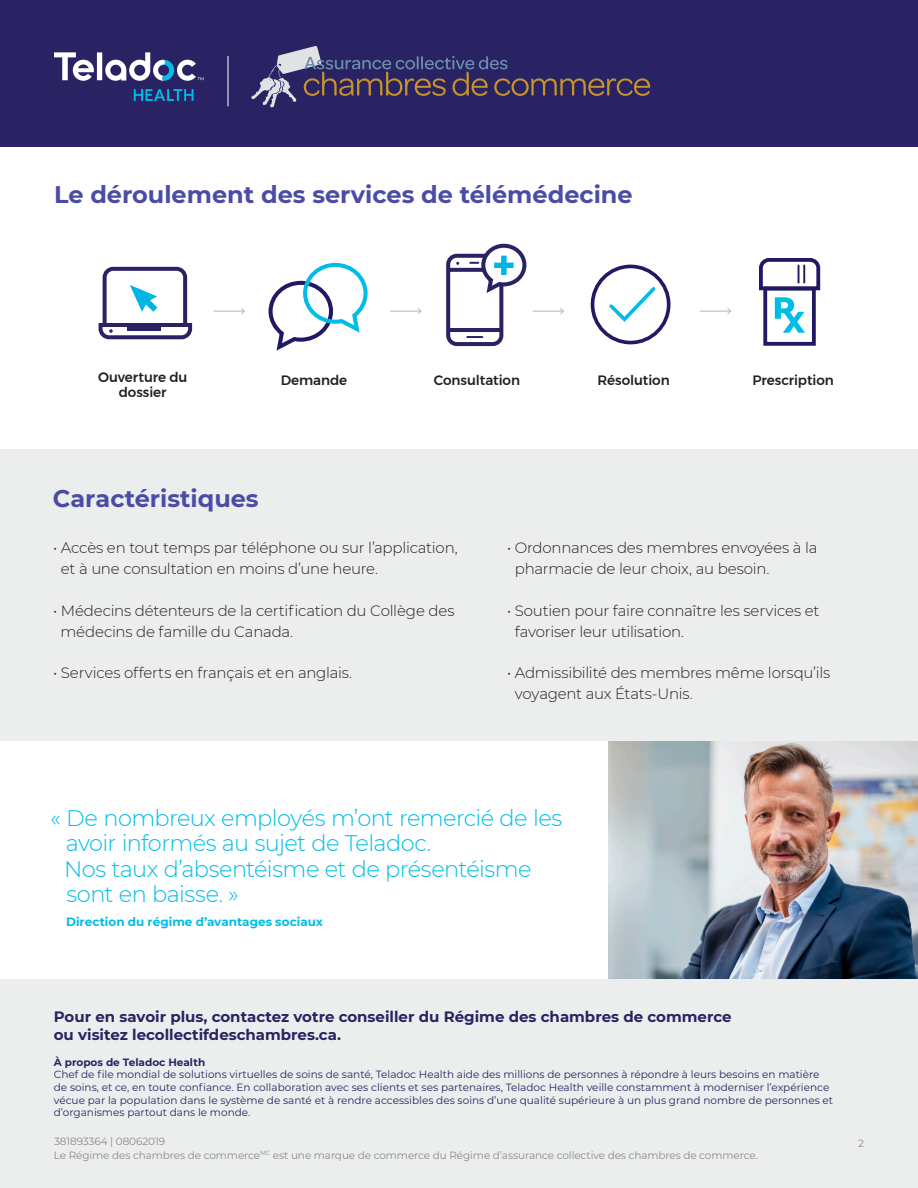
<style>
.page{position:relative;width:918px;height:1188px;background:#fff}
.page>*{position:absolute;margin:0;border:0;box-sizing:border-box;transform-origin:0 0}
.t1{font:700 24px "Montserrat";color:#4a4ca6}
.t2{font:300 22.5px/25.5px "Montserrat";letter-spacing:-.025em;color:#02bce8}
.t3{font:300 15px/21px "Montserrat";letter-spacing:-.015em;color:#231f20}
.t4{font:700 15px/18px "Montserrat";color:#292363}
.t5{font:500 13.5px/15.5px "Montserrat";letter-spacing:-.005em;color:#231f20;text-align:center}
.t6{font:700 12px "Montserrat";color:#02bce8}
.t7{font:10.5px/12.6px "Montserrat";color:#292363}
.t8{font:10.5px "Montserrat";letter-spacing:-.01em;color:#8a8a8e}
.s1{font-weight:700}
</style>
<div class="page">
<img style="left:608px;top:741px;width:310px;height:239px">
<div style="left:0;top:449px;width:918px;height:292px;background:#eceeee"></div>
<div style="left:0;top:980px;width:918px;height:208px;background:#eceeee"></div>
<div style="left:0;top:0;width:918px;height:146px;background:#292363"></div>
<svg style="left:54px;top:52px;width:150px;height:49px"></svg>
<svg style="left:446px;top:243px;width:81px;height:104px"></svg>
<svg style="left:98px;top:266px;width:95px;height:74px"></svg>
<hr style="left:214px;top:311px;width:30px;height:1px;background:#b4b2b2">
<svg style="left:241px;top:308px;width:4px;height:6px"></svg>
<hr style="left:390px;top:311px;width:31px;height:1px;background:#b4b2b2">
<svg style="left:418px;top:308px;width:4px;height:6px"></svg>
<hr style="left:533px;top:311px;width:30px;height:1px;background:#b4b2b2">
<svg style="left:560px;top:308px;width:4px;height:6px"></svg>
<hr style="left:700px;top:311px;width:30px;height:1px;background:#b4b2b2">
<svg style="left:727px;top:308px;width:4px;height:6px"></svg>
<div style="left:591px;top:265px;width:79px;height:79px;border:4px solid #1f1a63;border-radius:50%"></div>
<svg style="left:609px;top:287px;width:47px;height:35px"></svg>
<div style="left:763px;top:287px;width:53px;height:59px;border:4px solid #1f1a63"></div>
<svg style="left:759px;top:258px;width:62px;height:75px"></svg>
<svg style="left:268px;top:262px;width:100px;height:89px"></svg>
<svg style="left:251px;top:46px;width:399px;height:62px"></svg>
<hr style="left:228px;top:56px;width:1px;height:50px;background:#fff">
<p class="t1" style="left:54px;top:177px;width:580px">Le déroulement des services de télémédecine</p>
<p class="t5" style="left:98px;top:369px;width:91px">Ouverture du dossier</p>
<p class="t5" style="left:281px;top:372px;width:68px">Demande</p>
<p class="t1" style="left:53px;top:481px;width:207px">Caractéristiques</p>
<p class="t5" style="left:434px;top:372px;width:88px">Consultation</p>
<p class="t5" style="left:598px;top:372px;width:74px">Résolution</p>
<p class="t5" style="left:753px;top:372px;width:83px">Prescription</p>
<p class="t3" style="left:61px;top:537px;width:398px;text-indent:-8px">• Accès en tout temps par téléphone ou sur l’application, et à une consultation en moins d’une heure.</p>
<p class="t3" style="left:61px;top:600px;width:396px;text-indent:-7px">• Médecins détenteurs de la certification du Collège des médecins de famille du Canada.</p>
<p class="t3" style="left:53px;top:662px;width:301px">• Services offerts en français et en anglais.</p>
<p class="t3" style="left:515px;top:537px;width:304px;text-indent:-8px">• Ordonnances des membres envoyées à la pharmacie de leur choix, au besoin.</p>
<p class="t3" style="left:515px;top:600px;width:306px;text-indent:-8px">• Soutien pour faire connaître les services et favoriser leur utilisation.</p>
<p class="t3" style="left:515px;top:662px;width:317px;text-indent:-8px">• Admissibilité des membres même lorsqu’ils voyagent aux États-Unis.</p>
<p class="t2" style="left:66px;top:804px;width:498px;text-indent:-15px">« De nombreux employés m’ont remercié de les avoir informés au sujet de Teladoc.</p>
<p class="t2" style="left:64px;top:855px;width:469px">Nos taux d’absentéisme et de présentéisme sont en baisse. »</p>
<p class="t6" style="left:66px;top:913px;width:259px">Direction du régime d’avantages sociaux</p>
<p class="t4" style="left:54px;top:1007px;width:679px">Pour en savoir plus, contactez votre conseiller du Régime des chambres de commerce ou visitez lecollectifdeschambres.ca.</p>
<p class="t7" style="left:54px;top:1056px;width:781px"><span class="s1">À propos de Teladoc Health<br></span>Chef de file mondial de solutions virtuelles de soins de santé, Teladoc Health aide des millions de personnes à répondre à leurs besoins en matière de soins, et ce, en toute confiance. En collaboration avec ses clients et ses partenaires, Teladoc Health veille constamment à moderniser l’expérience vécue par la population dans le système de santé et à rendre accessibles des soins d’une qualité supérieure à un plus grand nombre de personnes et d’organismes partout dans le monde.</p>
<p class="t8" style="left:54px;top:1134px;width:113px">381893364 | 08062019</p>
<p class="t8" style="left:858px;top:1136px;width:7px">2</p>
<p class="t8" style="left:54px;top:1148px;width:706px">Le Régime des chambres de commerce<sup>MC</sup> est une marque de commerce du Régime d’assurance collective des chambres de commerce.</p>
</div>
